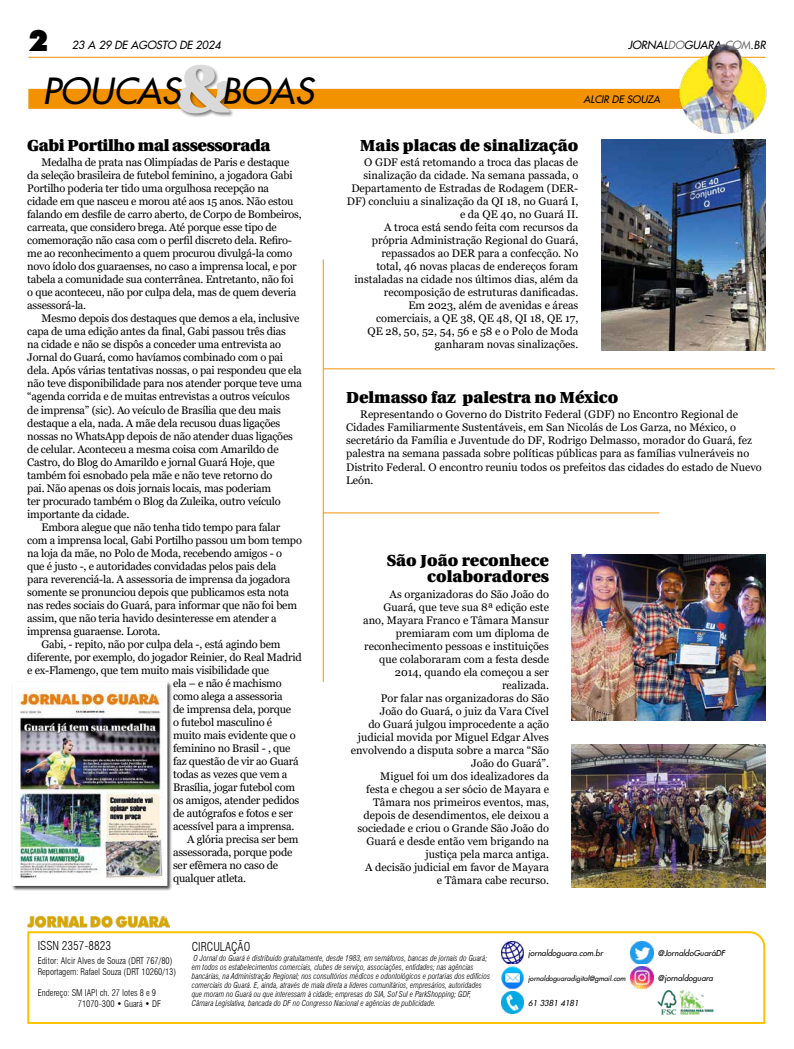
<style>
.page{position:relative;width:794px;height:1049px;background:#fff}
.page>*{position:absolute;margin:0;border:0;box-sizing:border-box;transform-origin:0 0}
.t1{font:900 70px "Utopia";color:#dadada}
.t2{font:italic 35px "Futura 2";color:#000}
.t3{font:900 29.6px "Futura BT";color:#000}
.t4{font:900 16px/16px "Utopia";color:#000;text-align:right}
.t5{font:900 16px "Utopia";letter-spacing:-.02em;color:#000}
.t6{font:300 condensed 12px "Swiss 721 BT";color:#000}
.t7{font:11px/13px "Georgia";letter-spacing:-.02em;color:#000}
.t8{font:11px/13px "Georgia";color:#000;text-align:right}
.t9{font:italic 11px "Futura 2";color:#000}
.t10{font:italic 10px "Futura 2";color:#000}
.t11{font:300 condensed 9px/10.8px "Swiss 721 BT";color:#000}
.t12{font:italic 300 condensed 8px/9px "Swiss 721 BT";color:#000}
.t13{font:italic 8px "Futura 2";color:#000}
.t14{font:italic 7px "Futura 2";color:#000}
.s1{color:#706f6f}
</style>
<div class="page">
<hr style="left:28px;top:57px;width:737px;height:1px;background:#f39200">
<div style="left:11px;top:681px;width:161px;height:210px;background:#000;opacity:.75"></div>
<img style="left:17px;top:687px;width:145px;height:194px">
<svg style="left:27px;top:931px;width:739px;height:93px"></svg>
<img style="left:27px;top:915px;width:142px;height:20px">
<img style="left:631px;top:942px;width:22px;height:22px">
<img style="left:631px;top:966px;width:22px;height:22px">
<img style="left:653px;top:983px;width:65px;height:39px">
<img style="left:501px;top:942px;width:22px;height:22px">
<img style="left:501px;top:966px;width:22px;height:22px">
<img style="left:501px;top:991px;width:22px;height:22px">
<div style="left:28px;top:89px;width:665px;height:20px;background:#f39200"></div>
<div style="left:176px;top:64px;width:58px;height:54px;background:#000;opacity:.5"></div>
<img style="left:676px;top:43px;width:91px;height:91px">
<img style="left:601px;top:140px;width:164px;height:210px">
<hr style="left:323px;top:259px;width:1px;height:423px;background:#f39200">
<hr style="left:323px;top:369px;width:451px;height:1px;background:#f39200">
<img style="left:571px;top:744px;width:194px;height:143px">
<img style="left:571px;top:554px;width:194px;height:167px">
<hr style="left:323px;top:513px;width:336px;height:1px;background:#f39200">
<h3 class="t3" style="left:28px;top:22px;width:22px">2</h3>
<p class="t9" style="left:72px;top:37px;width:150px">23 A 29 DE AGOSTO DE 2024</p>
<p class="t9" style="left:628px;top:38px;width:139px">JORNAL<span class="s1">DO</span>GUARA<span class="s1">.COM</span>.BR</p>
<h1 class="t1" style="left:175px;top:48px;width:57px">&amp;</h1>
<h2 class="t2" style="left:43px;top:68px;width:273px">POUCAS BOAS</h2>
<h3 class="t5" style="left:27px;top:136px;width:245px">Gabi Portilho mal assessorada</h3>
<p class="t7" style="left:27px;top:156px;width:276px;text-indent:14px">Medalha de prata nas Olimpíadas de Paris e destaque da seleção brasileira de futebol feminino, a jogadora Gabi Portilho poderia ter tido uma orgulhosa recepção na cidade em que nasceu e morou até aos 15 anos. Não estou falando em desfile de carro aberto, de Corpo de Bombeiros, carreata, que considero brega. Até porque esse tipo de comemoração não casa com o perfil discreto dela. Refiro&shy;me ao reconhecimento a quem procurou divulgá-la como novo ídolo dos guaraenses, no caso a imprensa local, e por tabela a comunidade sua conterrânea. Entretanto, não foi o que aconteceu, não por culpa dela, mas de quem deveria assessorá-la.</p>
<p class="t7" style="left:41px;top:312px;width:259px">Mesmo depois dos destaques que demos a ela, inclusive</p>
<p class="t7" style="left:27px;top:325px;width:260px">capa de uma edição antes da final, Gabi passou três dias</p>
<p class="t7" style="left:27px;top:338px;width:255px">na cidade e não se dispôs a conceder uma entrevista ao</p>
<p class="t7" style="left:27px;top:351px;width:257px">Jornal do Guará, como havíamos combinado com o pai</p>
<p class="t7" style="left:27px;top:364px;width:276px">dela. Após várias tentativas nossas, o pai respondeu que ela</p>
<p class="t7" style="left:27px;top:377px;width:276px">não teve disponibilidade para nos atender porque teve uma</p>
<p class="t7" style="left:27px;top:390px;width:264px">“agenda corrida e de muitas entrevistas a outros veículos</p>
<p class="t7" style="left:27px;top:403px;width:255px">de imprensa” (sic). Ao veículo de Brasília que deu mais</p>
<p class="t7" style="left:27px;top:416px;width:254px">destaque a ela, nada. A mãe dela recusou duas ligações</p>
<p class="t7" style="left:27px;top:429px;width:267px">nossas no WhatsApp depois de não atender duas ligações</p>
<p class="t7" style="left:27px;top:442px;width:253px">de celular. Aconteceu a mesma coisa com Amarildo de</p>
<p class="t7" style="left:27px;top:455px;width:249px">Castro, do Blog do Amarildo e jornal Guará Hoje, que</p>
<p class="t7" style="left:27px;top:468px;width:247px">também foi esnobado pela mãe e não teve retorno do</p>
<p class="t7" style="left:27px;top:481px;width:245px">pai. Não apenas os dois jornais locais, mas poderiam</p>
<p class="t7" style="left:27px;top:494px;width:255px">ter procurado também o Blog da Zuleika, outro veículo</p>
<p class="t7" style="left:27px;top:507px;width:104px">importante da cidade.</p>
<p class="t7" style="left:41px;top:520px;width:240px">Embora alegue que não tenha tido tempo para falar</p>
<p class="t7" style="left:27px;top:533px;width:276px">com a imprensa local, Gabi Portilho passou um bom tempo</p>
<p class="t7" style="left:27px;top:546px;width:256px">na loja da mãe, no Polo de Moda, recebendo amigos - o</p>
<p class="t7" style="left:27px;top:559px;width:251px">que é justo -, e autoridades convidadas pelos pais dela</p>
<p class="t7" style="left:27px;top:572px;width:265px">para reverenciá-la. A assessoria de imprensa da jogadora</p>
<p class="t7" style="left:27px;top:585px;width:263px">somente se pronunciou depois que publicamos esta nota</p>
<p class="t7" style="left:27px;top:598px;width:271px">nas redes sociais do Guará, para informar que não foi bem</p>
<p class="t7" style="left:27px;top:611px;width:251px">assim, que não teria havido desinteresse em atender a</p>
<p class="t7" style="left:27px;top:624px;width:135px">imprensa guaraense. Lorota.</p>
<p class="t7" style="left:41px;top:637px;width:241px">Gabi, - repito, não por culpa dela -, está agindo bem</p>
<p class="t7" style="left:27px;top:650px;width:276px">diferente, por exemplo, do jogador Reinier, do Real Madrid</p>
<p class="t7" style="left:27px;top:663px;width:243px">e ex-Flamengo, que tem muito mais visibilidade que</p>
<p class="t7" style="left:173px;top:676px;width:110px">ela – e não é machismo</p>
<p class="t7" style="left:173px;top:689px;width:111px">como alega a assessoria</p>
<p class="t7" style="left:173px;top:702px;width:120px">de imprensa dela, porque</p>
<p class="t7" style="left:173px;top:715px;width:101px">o futebol masculino é</p>
<p class="t7" style="left:173px;top:728px;width:124px">muito mais evidente que o</p>
<p class="t7" style="left:173px;top:741px;width:119px">feminino no Brasil - , que</p>
<p class="t7" style="left:173px;top:754px;width:127px">faz questão de vir ao Guará</p>
<p class="t7" style="left:173px;top:767px;width:116px">todas as vezes que vem a</p>
<p class="t7" style="left:173px;top:780px;width:123px">Brasília, jogar futebol com</p>
<p class="t7" style="left:173px;top:793px;width:128px">os amigos, atender pedidos</p>
<p class="t7" style="left:173px;top:806px;width:121px">de autógrafos e fotos e ser</p>
<p class="t7" style="left:173px;top:819px;width:123px">acessível para a imprensa.</p>
<p class="t7" style="left:187px;top:832px;width:113px">A glória precisa ser bem</p>
<p class="t7" style="left:173px;top:845px;width:121px">assessorada, porque pode</p>
<p class="t7" style="left:173px;top:858px;width:107px">ser efêmera no caso de</p>
<p class="t7" style="left:173px;top:871px;width:74px">qualquer atleta.</p>
<p class="t10" style="left:583px;top:93px;width:78px">ALCIR DE SOUZA</p>
<h3 class="t4" style="left:360px;top:137px;width:219px">Mais placas de sinalização</h3>
<p class="t8" style="left:347px;top:156px;width:233px">O GDF está retomando a troca das placas de sinalização da cidade. Na semana passada, o Departamento de Estradas de Rodagem (DER-DF) concluiu a sinalização da QI 18, no Guará I, e da QE 40, no Guará II.<br>A troca está sendo feita com recursos da própria Administração Regional do Guará, repassados ao DER para a confecção. No<br>total, 46 novas placas de endereços foram instaladas na cidade nos últimos dias, além da recomposição de estruturas danificadas.<br>Em 2023, além de avenidas e áreas<br>comerciais, a QE 38, QE 48, QI 18, QE 17,<br>QE 28, 50, 52, 54, 56 e 58 e o Polo de Moda ganharam novas sinalizações.</p>
<h3 class="t4" style="left:346px;top:389px;width:274px">Delmasso faz palestra no México</h3>
<p class="t8" style="left:346px;top:408px;width:417px;text-align:left;text-indent:14px">Representando o Governo do Distrito Federal (GDF) no Encontro Regional de Cidades Familiarmente Sustentáveis, em San Nicolás de Los Garza, no México, o secretário da Família e Juventude do DF, Rodrigo Delmasso, morador do Guará, fez palestra na semana passada sobre políticas públicas para as famílias vulneráveis no Distrito Federal. O encontro reuniu todos os prefeitos das cidades do estado de Nuevo León.</p>
<h3 class="t4" style="left:387px;top:553px;width:164px">São João reconhece colaboradores</h3>
<p class="t8" style="left:351px;top:588px;width:200px">As organizadoras do São João do<br>Guará, que teve sua 8ª edição este<br>ano, Mayara Franco e Tâmara Mansur premiaram com um diploma de reconhecimento pessoas e instituições que colaboraram com a festa desde<br>2014, quando ela começou a ser realizada.<br>Por falar nas organizadoras do São<br>João do Guará, o juiz da Vara Cível<br>do Guará julgou improcedente a ação judicial movida por Miguel Edgar Alves envolvendo a disputa sobre a marca “São<br>João do Guará”.<br>Miguel foi um dos idealizadores da<br>festa e chegou a ser sócio de Mayara e<br>Tâmara nos primeiros eventos, mas, depois de desendimentos, ele deixou a sociedade e criou o Grande São João do<br>Guará e desde então vem brigando na justiça pela marca antiga.<br>A decisão judicial em favor de Mayara<br>e Tâmara cabe recurso.</p>
<p class="t6" style="left:38px;top:938px;width:75px">ISSN 2357-8823</p>
<p class="t11" style="left:38px;top:955px;width:140px">Editor: Alcir Alves de Souza (DRT 767/80)<br>Reportagem: Rafael Souza (DRT 10260/13)</p>
<p class="t11" style="left:78px;top:988px;width:85px;text-indent:-40px">Endereço: SM IAPI ch. 27 lotes 8 e 9<br>71070-300 • Guará • DF</p>
<p class="t6" style="left:192px;top:939px;width:60px">CIRCULAÇÃO</p>
<p class="t13" style="left:658px;top:947px;width:68px">@JornaldoGuaráDF</p>
<p class="t13" style="left:658px;top:972px;width:57px">@jornaldoguara</p>
<p class="t13" style="left:528px;top:947px;width:76px">jornaldoguara.com.br</p>
<p class="t14" style="left:528px;top:973px;width:99px">jornaldoguaradigital@gmail.com</p>
<p class="t13" style="left:528px;top:997px;width:52px">61 3381 4181</p>
<p class="t12" style="left:192px;top:954px;width:300px">O Jornal do Guará é distribuído gratuitamente, desde 1983, em semáforos, bancas de jornais do Guará; em todos os estabelecimentos comerciais, clubes de serviço, associações, entidades; nas agências bancárias, na Administração Regional; nos consultórios médicos e odontológicos e portarias dos edifícios comerciais do Guará. E, ainda, através de mala direta a líderes comunitários, empresários, autoridades que moram no Guará ou que interessam à cidade; empresas do SIA, Sof Sul e ParkShopping; GDF, Câmara Legislativa, bancada do DF no Congresso Nacional e agências de publicidade.</p>
</div>
